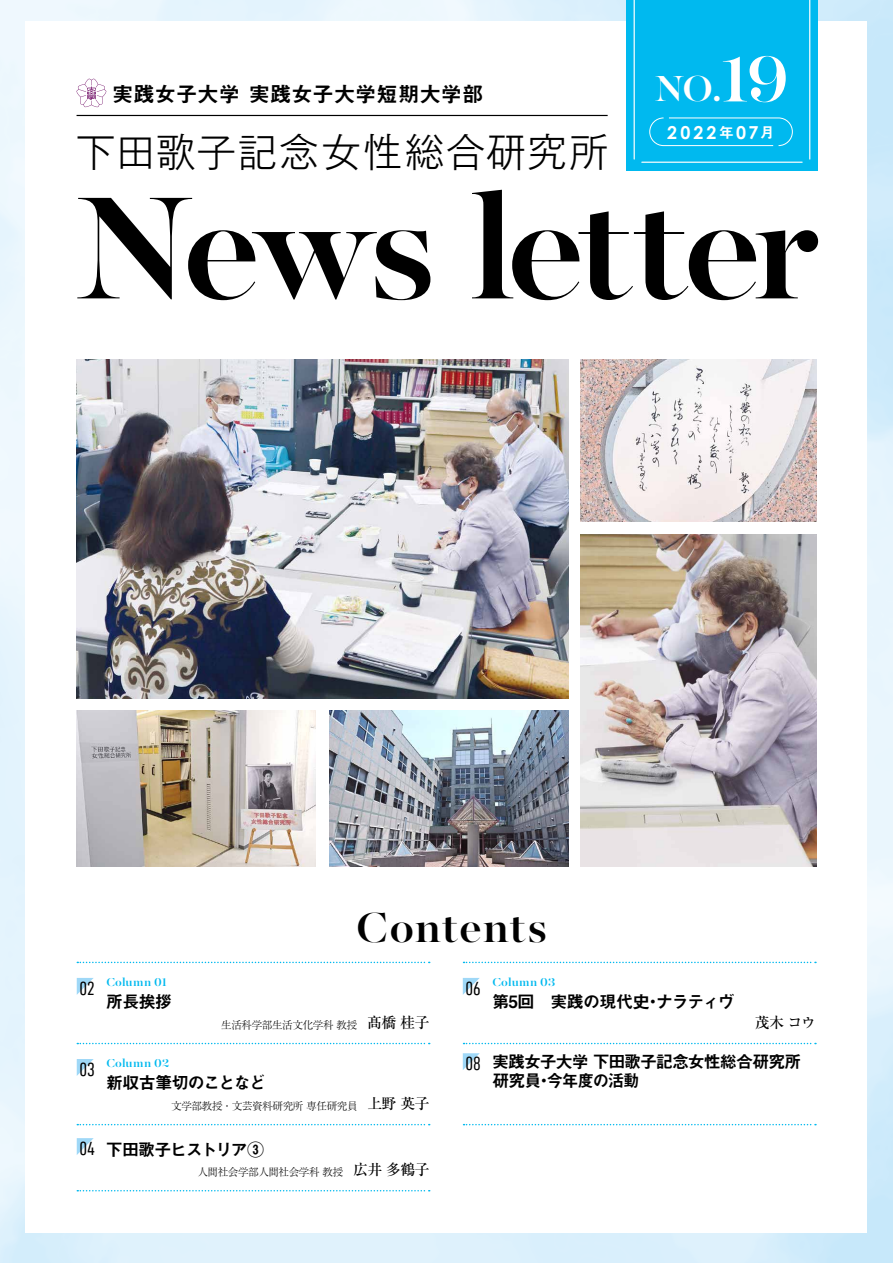
<style>
.page{position:relative;width:893px;height:1263px;background:#fff}
.page>*{position:absolute;margin:0;border:0;box-sizing:border-box;transform-origin:0 0}
.t1{font:500 162.6px "Majesti Banner";letter-spacing:-.05em;color:#000}
.t2{font:500 46.8px "Majesti Banner";letter-spacing:.015em;color:#000}
.t3{font:500 40.35px "Majesti Banner";color:#fff}
.t4{font:300 39.3px "Gothic MB101 Pro";letter-spacing:.045em;color:#000}
.t5{font:21.3px "Midashi Go Pro MB31";color:#000}
.t6{font:19.2px "D DIN Condensed";color:#000}
.t7{font:700 17.85px "Century Gothic";letter-spacing:.165em;color:#fff}
.t8{font:16.95px/19.2px "Midashi Go Pro MB31";letter-spacing:-.06em;color:#000}
.t9{font:16.95px "Midashi Go Pro MB31";letter-spacing:-.08em;color:#000}
.t10{font:500 14.85px "Ryumin Pro";color:#000}
.t11{font:500 12.75px "Majesti Banner";letter-spacing:.01em;color:#00b9ef}
.t12{font:300 10.65px "Ryumin Pro";letter-spacing:-.04em;color:#000}
.s1{font-size:72.3px}
.s2{font-family:"Midashi Go Pro MB31";font-weight:400;font-size:14.85px}
.s3{font-weight:500;font-size:14.85px}
</style>
<div class="page">
<div style="left:626px;top:0;width:192px;height:170px;background:#00b9ef"></div>
<hr style="left:809px;top:0;width:1px;height:159px;background:#fff">
<hr style="left:642px;top:162px;width:160px;height:1px;background:#fff">
<hr style="left:634px;top:0;width:1px;height:159px;background:#fff">
<svg style="left:649px;top:117px;width:144px;height:29px"></svg>
<hr style="left:77px;top:115px;width:531px;height:1px;background:#000">
<svg style="left:76px;top:79px;width:31px;height:28px"></svg>
<svg style="left:464px;top:1124px;width:352px;height:1px"></svg>
<svg style="left:77px;top:962px;width:353px;height:1px"></svg>
<svg style="left:77px;top:1043px;width:353px;height:1px"></svg>
<svg style="left:77px;top:978px;width:17px;height:17px"></svg>
<svg style="left:77px;top:1190px;width:353px;height:1px"></svg>
<svg style="left:77px;top:1138px;width:17px;height:17px"></svg>
<svg style="left:77px;top:1124px;width:353px;height:1px"></svg>
<svg style="left:77px;top:1059px;width:17px;height:17px"></svg>
<svg style="left:464px;top:962px;width:352px;height:1px"></svg>
<svg style="left:464px;top:1043px;width:352px;height:1px"></svg>
<svg style="left:463px;top:978px;width:17px;height:17px"></svg>
<svg style="left:463px;top:1053px;width:17px;height:17px"></svg>
<img style="left:581px;top:360px;width:235px;height:162px">
<img style="left:581px;top:535px;width:235px;height:331px">
<img style="left:77px;top:360px;width:491px;height:338px">
<img style="left:77px;top:711px;width:239px;height:155px">
<img style="left:329px;top:711px;width:239px;height:155px">
<h3 class="t5" style="left:112px;top:77px;width:373px">実践女子大学 実践女子大学短期大学部</h3>
<h3 class="t4" style="left:76px;top:119px;width:534px">下田歌子記念女性総合研究所</h3>
<h3 class="t3" style="left:655px;top:63px;width:136px">NO.<span class="s1">19</span></h3>
<h3 class="t7" style="left:667px;top:119px;width:109px">2022<span class="s2">年</span>07<span class="s2">月</span></h3>
<h1 class="t1" style="left:75px;top:142px;width:746px">News letter</h1>
<h2 class="t2" style="left:356px;top:897px;width:193px">Contents</h2>
<h3 class="t6" style="left:80px;top:977px;width:17px">02</h3>
<p class="t11" style="left:106px;top:974px;width:62px">Column 01</p>
<h3 class="t8" style="left:106px;top:990px;width:68px">所長挨拶</h3>
<h3 class="t6" style="left:466px;top:977px;width:17px">06</h3>
<p class="t11" style="left:492px;top:974px;width:64px">Column 03</p>
<h3 class="t8" style="left:492px;top:990px;width:244px">第5回　実践の現代史・ナラティヴ</h3>
<p class="t12" style="left:221px;top:1016px;width:210px">生活科学部生活文化学科 教授　<span class="s3">髙橋 桂子</span></p>
<h3 class="t10" style="left:755px;top:1011px;width:63px">茂木 コウ</h3>
<h3 class="t6" style="left:79px;top:1058px;width:17px">03</h3>
<p class="t11" style="left:106px;top:1055px;width:64px">Column 02</p>
<h3 class="t8" style="left:106px;top:1071px;width:162px">新収古筆切のことなど</h3>
<h3 class="t6" style="left:465px;top:1053px;width:17px">08</h3>
<h3 class="t8" style="left:492px;top:1050px;width:311px">実践女子大学 下田歌子記念女性総合研究所研究員・今年度の活動</h3>
<p class="t12" style="left:171px;top:1097px;width:260px">文学部教授・文芸資料研究所 専任研究員　<span class="s3">上野 英子</span></p>
<h3 class="t6" style="left:79px;top:1138px;width:17px">04</h3>
<h3 class="t9" style="left:106px;top:1135px;width:160px">下田歌子ヒストリア③</h3>
<p class="t12" style="left:198px;top:1163px;width:234px">人間社会学部人間社会学科 教授　<span class="s3">広井 多鶴子</span></p>
</div>
